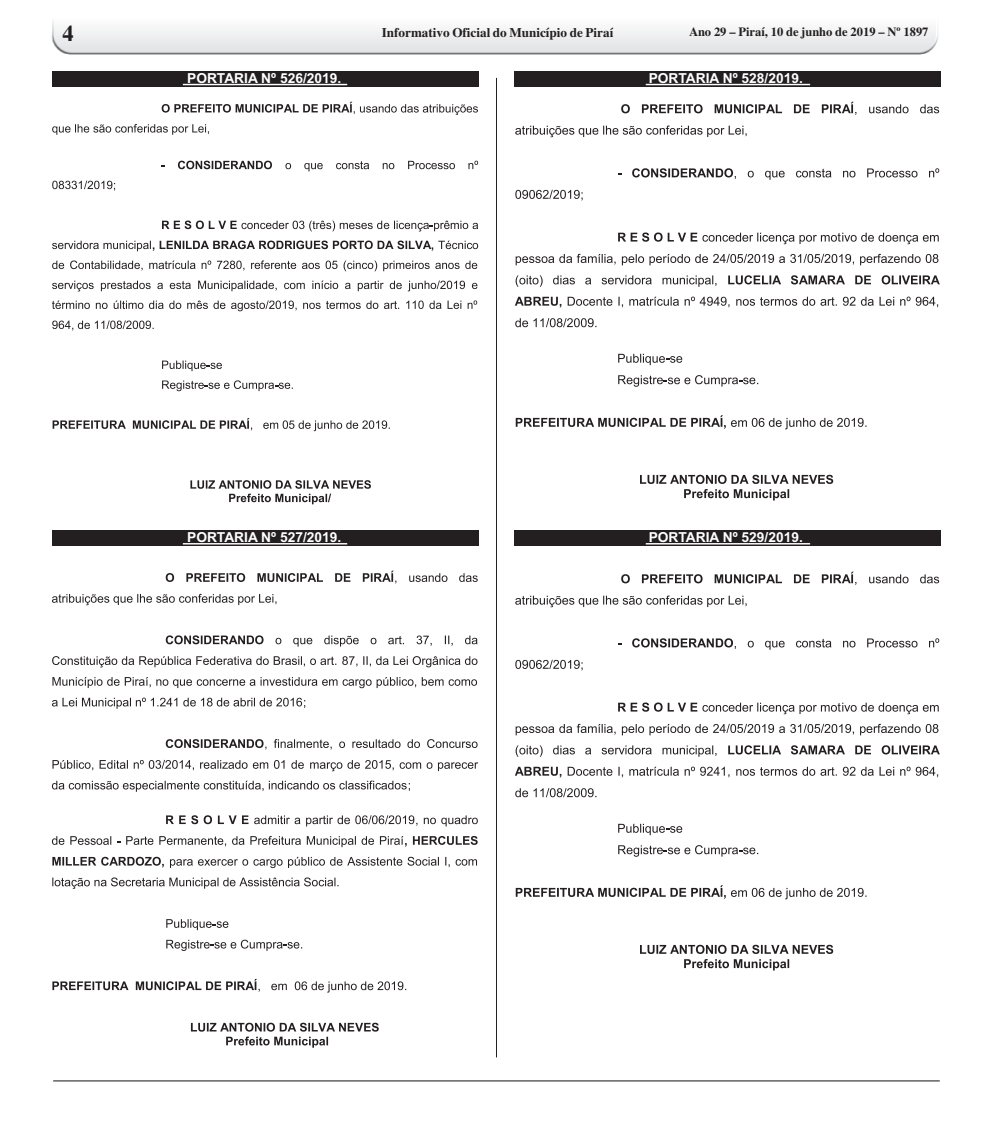
<style>
.page{position:relative;width:993px;height:1127px;background:#fff}
.page>*{position:absolute;margin:0;border:0;box-sizing:border-box;transform-origin:0 0}
.t1{font:700 22.5px "Times";color:#231f20}
.t2{font:700 13.75px "Arial";color:#fff}
.t3{font:700 13.12px "Times";color:#231f20}
.t4{font:700 12.5px "Times";color:#231f20}
</style>
<div class="page">
<img style="left:52px;top:21px;width:886px;height:34px">
<hr style="left:53px;top:1080px;width:886px;height:1px;background:#231f20">
<hr style="left:496px;top:78px;width:1px;height:979px;background:#231f20">
<div style="left:52px;top:71px;width:426px;height:15px;background:#231f20"></div>
<hr style="left:183px;top:84px;width:164px;height:1px;background:#fff">
<div style="left:514px;top:71px;width:426px;height:15px;background:#231f20"></div>
<hr style="left:645px;top:84px;width:164px;height:1px;background:#fff">
<svg style="left:162px;top:102px;width:316px;height:13px"></svg>
<svg style="left:52px;top:124px;width:157px;height:11px"></svg>
<svg style="left:178px;top:161px;width:94px;height:8px"></svg>
<svg style="left:285px;top:161px;width:193px;height:10px"></svg>
<svg style="left:52px;top:181px;width:63px;height:10px"></svg>
<svg style="left:162px;top:220px;width:316px;height:11px"></svg>
<svg style="left:52px;top:241px;width:426px;height:10px"></svg>
<svg style="left:52px;top:260px;width:425px;height:11px"></svg>
<svg style="left:52px;top:280px;width:425px;height:11px"></svg>
<svg style="left:52px;top:300px;width:55px;height:9px"></svg>
<svg style="left:114px;top:300px;width:363px;height:11px"></svg>
<svg style="left:52px;top:320px;width:102px;height:10px"></svg>
<svg style="left:162px;top:361px;width:60px;height:10px"></svg>
<svg style="left:162px;top:380px;width:131px;height:11px"></svg>
<svg style="left:53px;top:418px;width:337px;height:13px"></svg>
<svg style="left:190px;top:480px;width:181px;height:24px"></svg>
<div style="left:52px;top:530px;width:426px;height:16px;background:#231f20"></div>
<hr style="left:183px;top:543px;width:164px;height:1px;background:#fff">
<svg style="left:166px;top:571px;width:311px;height:12px"></svg>
<svg style="left:52px;top:594px;width:224px;height:11px"></svg>
<svg style="left:166px;top:635px;width:97px;height:9px"></svg>
<svg style="left:275px;top:635px;width:202px;height:11px"></svg>
<svg style="left:52px;top:656px;width:284px;height:11px"></svg>
<svg style="left:342px;top:656px;width:135px;height:11px"></svg>
<svg style="left:52px;top:677px;width:425px;height:11px"></svg>
<svg style="left:52px;top:697px;width:253px;height:12px"></svg>
<svg style="left:166px;top:739px;width:311px;height:10px"></svg>
<svg style="left:52px;top:760px;width:252px;height:10px"></svg>
<svg style="left:310px;top:760px;width:168px;height:11px"></svg>
<svg style="left:52px;top:780px;width:358px;height:12px"></svg>
<svg style="left:166px;top:815px;width:82px;height:9px"></svg>
<svg style="left:254px;top:815px;width:223px;height:11px"></svg>
<svg style="left:52px;top:836px;width:59px;height:9px"></svg>
<svg style="left:126px;top:836px;width:351px;height:11px"></svg>
<svg style="left:52px;top:857px;width:112px;height:10px"></svg>
<svg style="left:170px;top:857px;width:307px;height:11px"></svg>
<svg style="left:52px;top:877px;width:286px;height:12px"></svg>
<svg style="left:166px;top:919px;width:62px;height:11px"></svg>
<svg style="left:166px;top:940px;width:136px;height:11px"></svg>
<svg style="left:52px;top:979px;width:354px;height:13px"></svg>
<svg style="left:191px;top:1023px;width:187px;height:24px"></svg>
<svg style="left:621px;top:102px;width:317px;height:13px"></svg>
<svg style="left:515px;top:126px;width:231px;height:11px"></svg>
<svg style="left:632px;top:168px;width:306px;height:12px"></svg>
<svg style="left:515px;top:190px;width:67px;height:11px"></svg>
<svg style="left:618px;top:232px;width:320px;height:12px"></svg>
<svg style="left:515px;top:254px;width:100px;height:11px"></svg>
<svg style="left:621px;top:254px;width:317px;height:11px"></svg>
<svg style="left:515px;top:275px;width:201px;height:12px"></svg>
<svg style="left:728px;top:275px;width:211px;height:9px"></svg>
<svg style="left:515px;top:297px;width:46px;height:11px"></svg>
<svg style="left:567px;top:297px;width:162px;height:10px"></svg>
<svg style="left:736px;top:297px;width:200px;height:9px"></svg>
<svg style="left:515px;top:318px;width:81px;height:9px"></svg>
<svg style="left:618px;top:354px;width:64px;height:11px"></svg>
<svg style="left:618px;top:375px;width:140px;height:12px"></svg>
<svg style="left:515px;top:415px;width:351px;height:14px"></svg>
<svg style="left:640px;top:475px;width:192px;height:25px"></svg>
<div style="left:514px;top:530px;width:426px;height:16px;background:#231f20"></div>
<hr style="left:645px;top:543px;width:164px;height:1px;background:#fff">
<svg style="left:621px;top:572px;width:317px;height:13px"></svg>
<svg style="left:515px;top:595px;width:231px;height:12px"></svg>
<svg style="left:632px;top:638px;width:306px;height:12px"></svg>
<svg style="left:515px;top:660px;width:67px;height:10px"></svg>
<svg style="left:618px;top:702px;width:320px;height:12px"></svg>
<svg style="left:515px;top:724px;width:100px;height:11px"></svg>
<svg style="left:621px;top:724px;width:317px;height:11px"></svg>
<svg style="left:515px;top:745px;width:201px;height:12px"></svg>
<svg style="left:728px;top:745px;width:211px;height:9px"></svg>
<svg style="left:515px;top:767px;width:46px;height:10px"></svg>
<svg style="left:567px;top:766px;width:162px;height:11px"></svg>
<svg style="left:736px;top:766px;width:200px;height:10px"></svg>
<svg style="left:515px;top:788px;width:81px;height:9px"></svg>
<svg style="left:618px;top:824px;width:64px;height:11px"></svg>
<svg style="left:618px;top:845px;width:140px;height:12px"></svg>
<svg style="left:515px;top:885px;width:351px;height:14px"></svg>
<svg style="left:640px;top:945px;width:192px;height:25px"></svg>
<h1 class="t1" style="left:62px;top:26px;width:13px">4</h1>
<p class="t3" style="left:382px;top:28px;width:233px">Informativo Oficial do Município de Piraí</p>
<p class="t4" style="left:688px;top:28px;width:241px">Ano 29 – Piraí, 10 de junho de 2019 – Nº 1897</p>
<p class="t2" style="left:187px;top:73px;width:156px">PORTARIA Nº 526/2019.</p>
<p class="t2" style="left:648px;top:73px;width:156px">PORTARIA Nº 528/2019.</p>
<p class="t2" style="left:187px;top:532px;width:156px">PORTARIA Nº 527/2019.</p>
<p class="t2" style="left:648px;top:532px;width:156px">PORTARIA Nº 529/2019.</p>
</div>
